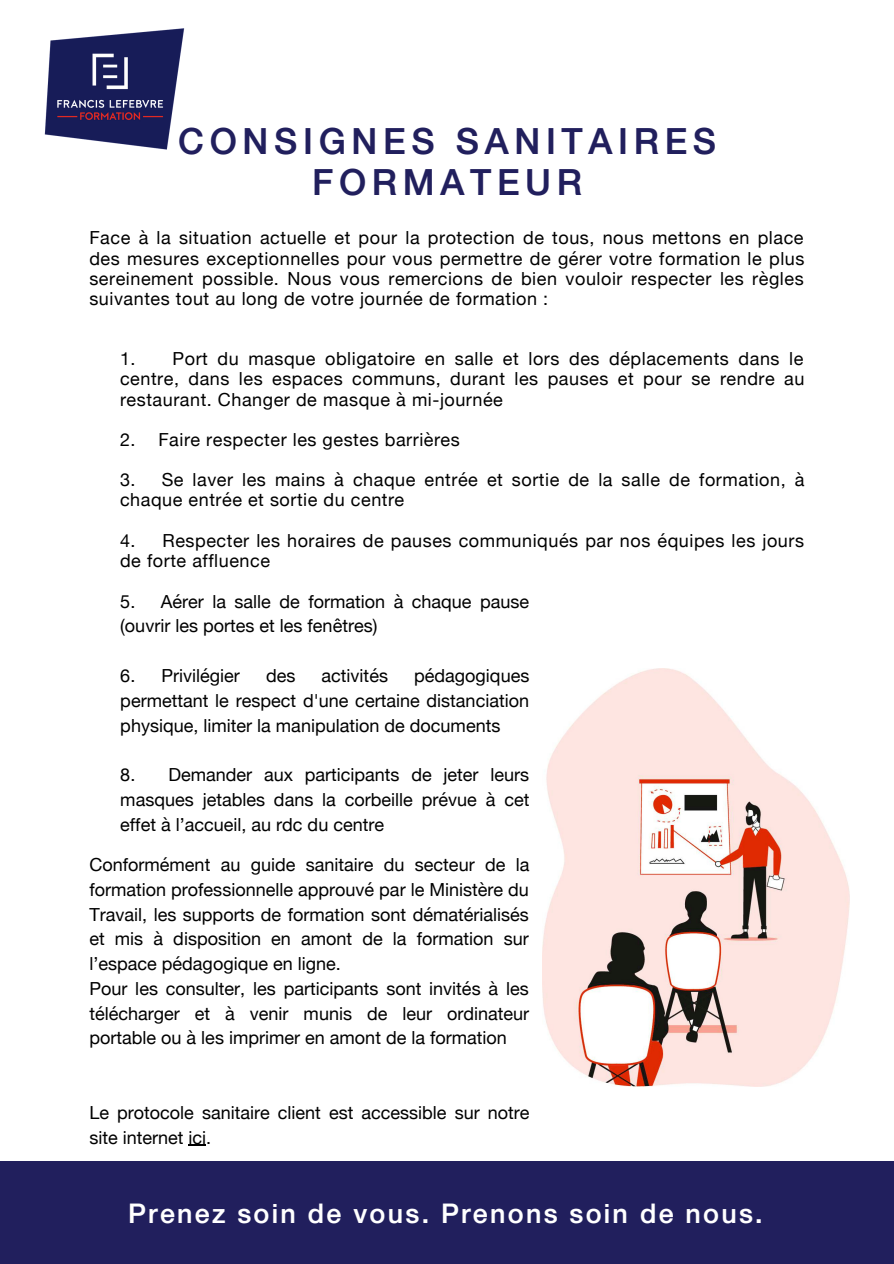
<style>
.page{position:relative;width:894px;height:1264px;background:#fff}
.page>*{position:absolute;margin:0;border:0;box-sizing:border-box;transform-origin:0 0}
.t1{font:36px/41px ".Helvetica Neue Interface Medium P4";letter-spacing:.155em;color:#211f5d;text-align:center}
.t2{font:27px ".Helvetica Neue Interface Medium P4";letter-spacing:.08em;color:#fff}
.t3{font:18px/24.8px ".Helvetica Neue Interface";color:#000;text-align:justify}
.t4{font:18px/20.1px ".Helvetica Neue Interface";letter-spacing:.03em;color:#000}
</style>
<div class="page">
<img style="left:44px;top:28px;width:141px;height:122px">
<div style="left:0;top:1161px;width:893px;height:102px;background:#211f5d"></div>
<img style="left:543px;top:668px;width:306px;height:418px">
<svg style="left:188px;top:1144px;width:18px;height:1px"></svg>
<h1 class="t1" style="left:178px;top:120px;width:539px">CONSIGNES SANITAIRES<br>FORMATEUR</h1>
<p class="t3" style="left:89px;top:228px;width:716px;line-height:20.1px">Face à la situation actuelle et pour la protection de tous, nous mettons en place des mesures exceptionnelles pour vous permettre de gérer votre formation le plus sereinement possible. Nous vous remercions de bien vouloir respecter les règles suivantes tout au long de votre journée de formation :</p>
<p class="t3" style="left:120px;top:349px;width:685px;line-height:20.1px">1. Port du masque obligatoire en salle et lors des déplacements dans le centre, dans les espaces communs, durant les pauses et pour se rendre au restaurant. Changer de masque à mi-journée</p>
<p class="t4" style="left:120px;top:429px;width:341px">2. Faire respecter les gestes barrières</p>
<p class="t4" style="left:120px;top:470px;width:685px">3. Se laver les mains à chaque entrée et sortie de la salle de formation, à chaque entrée et sortie du centre</p>
<p class="t4" style="left:120px;top:530px;width:685px">4. Respecter les horaires de pauses communiqués par nos équipes les jours de forte affluence</p>
<p class="t3" style="left:120px;top:589px;width:410px">5. Aérer la salle de formation à chaque pause (ouvrir les portes et les fenêtres)</p>
<p class="t3" style="left:120px;top:663px;width:121px">6. Privilégier</p>
<p class="t3" style="left:266px;top:663px;width:31px">des</p>
<p class="t3" style="left:321px;top:663px;width:68px">activités</p>
<p class="t3" style="left:120px;top:663px;width:410px;text-indent:294px">pédagogiques permettant le respect d'une certaine distanciation physique, limiter la manipulation de documents</p>
<p class="t3" style="left:120px;top:762px;width:410px">8. Demander aux participants de jeter leurs masques jetables dans la corbeille prévue à cet effet à l’accueil, au rdc du centre</p>
<p class="t3" style="left:89px;top:852px;width:441px;text-align:left">Conformément au guide sanitaire du secteur de la formation professionnelle approuvé par le Ministère du Travail, les supports de formation sont dématérialisés et mis à disposition en amont de la formation sur l’espace pédagogique en ligne.<br>Pour les consulter, les participants sont invités à les télécharger et à venir munis de leur ordinateur portable ou à les imprimer en amont de la formation</p>
<p class="t3" style="left:89px;top:1099px;width:441px">Le protocole sanitaire client est accessible sur notre site internet ici.</p>
<h2 class="t2" style="left:128px;top:1196px;width:636px">Prenez soin de vous. Prenons soin de nous.</h2>
</div>
